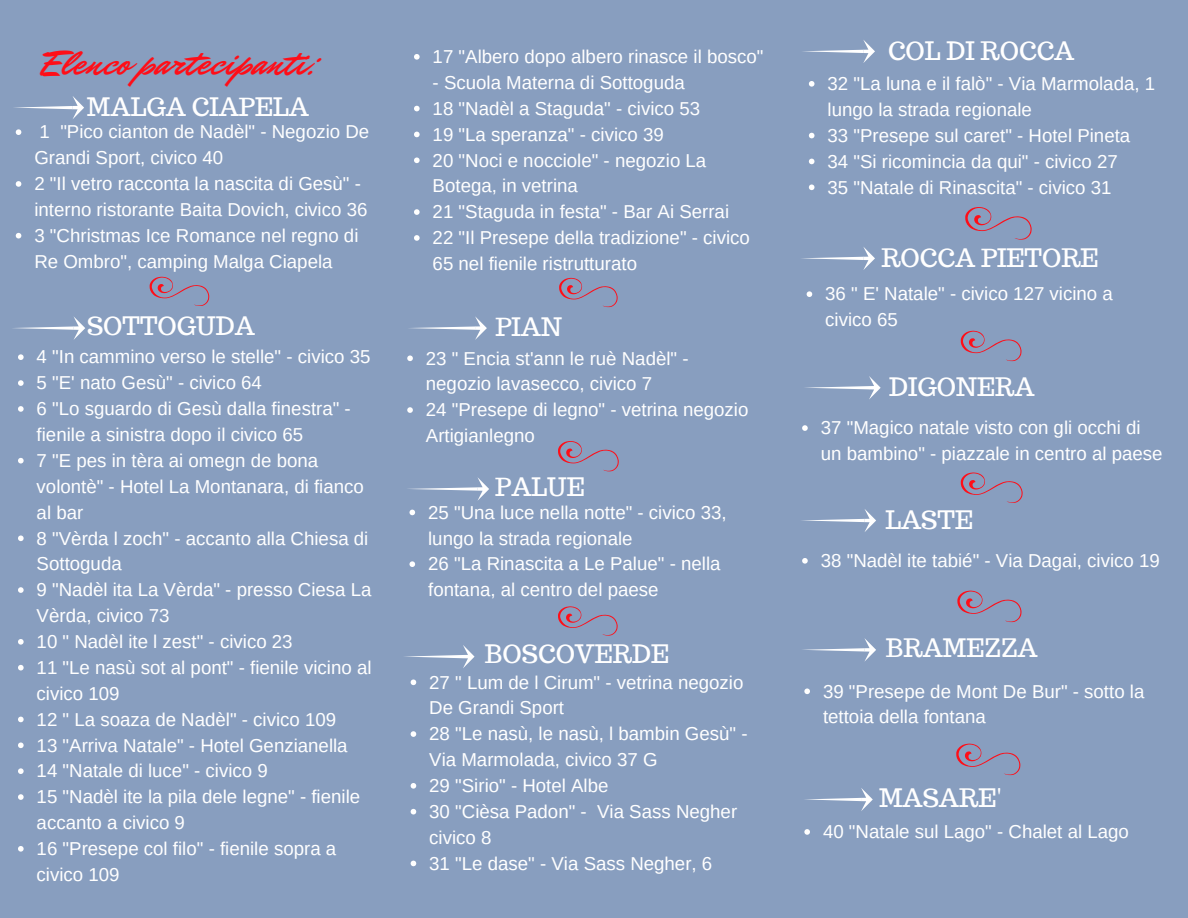
<style>
.page{position:relative;width:1188px;height:918px;background:#889ebf}
.page>*{position:absolute;margin:0;border:0;box-sizing:border-box;transform-origin:0 0}
.t1{font:37.35px "Mr Dafoe";color:#ff0e18}
.t2{font:24.9px "Trocchi";color:#fff}
.t3{font:18.75px/25.8px "Arimo";color:#fff}
</style>
<div class="page">
<svg style="left:559px;top:278px;width:59px;height:29px"></svg>
<svg style="left:965px;top:207px;width:67px;height:33px"></svg>
<svg style="left:961px;top:331px;width:60px;height:30px"></svg>
<svg style="left:961px;top:472px;width:62px;height:31px"></svg>
<svg style="left:957px;top:591px;width:64px;height:31px"></svg>
<svg style="left:956px;top:744px;width:64px;height:31px"></svg>
<svg style="left:150px;top:277px;width:59px;height:29px"></svg>
<svg style="left:558px;top:441px;width:61px;height:30px"></svg>
<svg style="left:558px;top:606px;width:60px;height:30px"></svg>
<svg style="left:14px;top:96px;width:70px;height:23px"></svg>
<svg style="left:409px;top:316px;width:78px;height:24px"></svg>
<svg style="left:803px;top:638px;width:73px;height:24px"></svg>
<svg style="left:805px;top:788px;width:68px;height:23px"></svg>
<svg style="left:408px;top:477px;width:81px;height:24px"></svg>
<svg style="left:404px;top:645px;width:71px;height:23px"></svg>
<svg style="left:13px;top:316px;width:72px;height:24px"></svg>
<svg style="left:803px;top:40px;width:72px;height:23px"></svg>
<svg style="left:802px;top:247px;width:73px;height:23px"></svg>
<svg style="left:805px;top:376px;width:76px;height:23px"></svg>
<svg style="left:802px;top:509px;width:74px;height:23px"></svg>
<svg style="left:16px;top:129px;width:5px;height:6px"></svg>
<svg style="left:16px;top:181px;width:5px;height:6px"></svg>
<svg style="left:16px;top:233px;width:5px;height:5px"></svg>
<svg style="left:407px;top:356px;width:6px;height:5px"></svg>
<svg style="left:407px;top:407px;width:6px;height:6px"></svg>
<svg style="left:414px;top:54px;width:6px;height:6px"></svg>
<svg style="left:414px;top:106px;width:6px;height:5px"></svg>
<svg style="left:414px;top:132px;width:6px;height:5px"></svg>
<svg style="left:414px;top:158px;width:6px;height:5px"></svg>
<svg style="left:414px;top:209px;width:6px;height:6px"></svg>
<svg style="left:414px;top:235px;width:6px;height:6px"></svg>
<svg style="left:18px;top:354px;width:6px;height:6px"></svg>
<svg style="left:18px;top:380px;width:6px;height:6px"></svg>
<svg style="left:18px;top:406px;width:6px;height:6px"></svg>
<svg style="left:18px;top:458px;width:6px;height:6px"></svg>
<svg style="left:18px;top:536px;width:6px;height:5px"></svg>
<svg style="left:18px;top:587px;width:6px;height:6px"></svg>
<svg style="left:18px;top:639px;width:6px;height:6px"></svg>
<svg style="left:18px;top:665px;width:6px;height:5px"></svg>
<svg style="left:18px;top:717px;width:6px;height:5px"></svg>
<svg style="left:18px;top:742px;width:6px;height:6px"></svg>
<svg style="left:18px;top:768px;width:6px;height:6px"></svg>
<svg style="left:18px;top:794px;width:6px;height:6px"></svg>
<svg style="left:18px;top:846px;width:6px;height:6px"></svg>
<svg style="left:410px;top:510px;width:5px;height:5px"></svg>
<svg style="left:410px;top:561px;width:5px;height:6px"></svg>
<svg style="left:411px;top:680px;width:5px;height:5px"></svg>
<svg style="left:411px;top:731px;width:5px;height:6px"></svg>
<svg style="left:411px;top:783px;width:5px;height:6px"></svg>
<svg style="left:411px;top:809px;width:5px;height:5px"></svg>
<svg style="left:411px;top:861px;width:5px;height:5px"></svg>
<svg style="left:809px;top:81px;width:5px;height:6px"></svg>
<svg style="left:809px;top:133px;width:5px;height:5px"></svg>
<svg style="left:809px;top:159px;width:5px;height:5px"></svg>
<svg style="left:809px;top:184px;width:5px;height:6px"></svg>
<svg style="left:807px;top:291px;width:5px;height:6px"></svg>
<svg style="left:802px;top:425px;width:6px;height:6px"></svg>
<svg style="left:802px;top:558px;width:6px;height:6px"></svg>
<svg style="left:804px;top:688px;width:6px;height:6px"></svg>
<svg style="left:804px;top:829px;width:6px;height:6px"></svg>
<h1 class="t1" style="left:42px;top:38px;width:277px">Elenco partecipanti:</h1>
<h2 class="t2" style="left:87px;top:91px;width:224px">MALGA CIAPELA</h2>
<p class="t3" style="left:34px;top:119px;width:336px">1 "Pico cianton de Nadèl" - Negozio De Grandi Sport, civico 40<br>2 "Il vetro racconta la nascita di Gesù" - interno ristorante Baita Dovich, civico 36<br>3 "Christmas Ice Romance nel regno di Re Ombro", camping Malga Ciapela</p>
<h2 class="t2" style="left:87px;top:310px;width:169px">SOTTOGUDA</h2>
<p class="t3" style="left:37px;top:344px;width:336px">4 "In cammino verso le stelle" - civico 35<br>5 "E' nato Gesù" - civico 64<br>6 "Lo sguardo di Gesù dalla finestra" - fienile a sinistra dopo il civico 65<br>7 "E pes in tèra ai omegn de bona volontè" - Hotel La Montanara, di fianco al bar<br>8 "Vèrda l zoch" - accanto alla Chiesa di<br>Sottoguda<br>9 "Nadèl ita La Vèrda" - presso Ciesa La<br>Vèrda, civico 73<br>10 " Nadèl ite l zest" - civico 23<br>11 "Le nasù sot al pont" - fienile vicino al civico 109<br>12 " La soaza de Nadèl" - civico 109<br>13 "Arriva Natale" - Hotel Genzianella<br>14 "Natale di luce" - civico 9<br>15 "Nadèl ite la pila dele legne" - fienile accanto a civico 9<br>16 "Presepe col filo" - fienile sopra a civico 109</p>
<p class="t3" style="left:433px;top:44px;width:332px">17 "Albero dopo albero rinasce il bosco"</p>
<p class="t3" style="left:433px;top:69px;width:319px">- Scuola Materna di Sottoguda<br>18 "Nadèl a Staguda" - civico 53<br>19 "La speranza" - civico 39<br>20 "Noci e nocciole" - negozio La<br>Botega, in vetrina<br>21 "Staguda in festa" - Bar Ai Serrai<br>22 "Il Presepe della tradizione" - civico<br>65 nel fienile ristrutturato</p>
<h2 class="t2" style="left:495px;top:311px;width:68px">PIAN</h2>
<p class="t3" style="left:426px;top:345px;width:324px">23 " Encia st'ann le ruè Nadèl" - negozio lavasecco, civico 7<br>24 "Presepe di legno" - vetrina negozio<br>Artigianlegno</p>
<h2 class="t2" style="left:495px;top:471px;width:91px">PALUE</h2>
<p class="t3" style="left:428px;top:499px;width:300px">25 "Una luce nella notte" - civico 33, lungo la strada regionale<br>26 "La Rinascita a Le Palue" - nella fontana, al centro del paese</p>
<h2 class="t2" style="left:485px;top:637px;width:186px">BOSCOVERDE</h2>
<p class="t3" style="left:429px;top:669px;width:320px">27 " Lum de l Cirum" - vetrina negozio<br>De Grandi Sport<br>28 "Le nasù, le nasù, l bambin Gesù" -<br>Via Marmolada, civico 37 G<br>29 "Sirio" - Hotel Albe<br>30 "Cièsa Padon" - Via Sass Negher civico 8<br>31 "Le dase" - Via Sass Negher, 6</p>
<h2 class="t2" style="left:888px;top:34px;width:188px">COL DI ROCCA</h2>
<p class="t3" style="left:828px;top:71px;width:329px">32 "La luna e il falò" - Via Marmolada, 1 lungo la strada regionale<br>33 "Presepe sul caret" - Hotel Pineta 34 "Si ricomincia da qui" - civico 27<br>35 "Natale di Rinascita" - civico 31</p>
<h2 class="t2" style="left:881px;top:241px;width:219px">ROCCA PIETORE</h2>
<p class="t3" style="left:825px;top:281px;width:289px">36 " E' Natale" - civico 127 vicino a civico 65</p>
<h2 class="t2" style="left:889px;top:371px;width:147px">DIGONERA</h2>
<p class="t3" style="left:821px;top:415px;width:343px">37 "Magico natale visto con gli occhi di un bambino" - piazzale in centro al paese</p>
<h2 class="t2" style="left:885px;top:503px;width:89px">LASTE</h2>
<p class="t3" style="left:821px;top:548px;width:341px">38 "Nadèl ite tabié" - Via Dagai, civico 19</p>
<h2 class="t2" style="left:886px;top:632px;width:153px">BRAMEZZA</h2>
<p class="t3" style="left:823px;top:678px;width:323px">39 "Presepe de Mont De Bur" - sotto la tettoia della fontana</p>
<h2 class="t2" style="left:879px;top:781px;width:124px">MASARE'</h2>
<p class="t3" style="left:823px;top:819px;width:307px">40 "Natale sul Lago" - Chalet al Lago</p>
</div>
